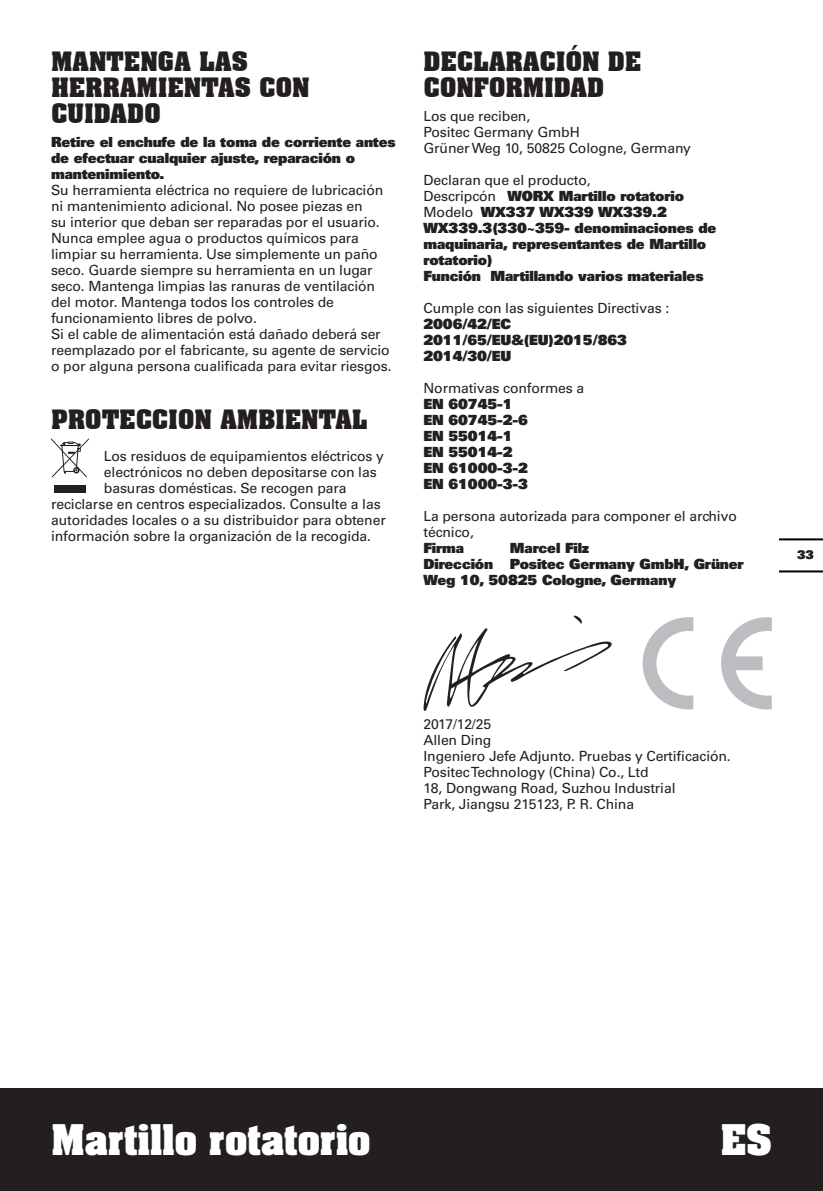
<style>
.page{position:relative;width:823px;height:1191px;background:#fff}
.page>*{position:absolute;margin:0;border:0;box-sizing:border-box;transform-origin:0 0}
.t1{font:700 36px "Aachen";color:#fff}
.t2{font:700 26px/26px "Aachen BT";letter-spacing:-.01em;color:#231f20}
.t3{font:14px/16px "Univers";letter-spacing:-.01em;color:#231f20}
.t4{font:900 14px/16px "Univers";letter-spacing:-.01em;color:#231f20}
.t5{font:900 12px "Univers";color:#231f20}
.s1{font-weight:400}
</style>
<div class="page">
<div style="left:0;top:1089px;width:822px;height:102px;background:#231f20"></div>
<hr style="left:779px;top:570px;width:43px;height:2px;background:#000">
<hr style="left:779px;top:538px;width:43px;height:2px;background:#000">
<svg style="left:51px;top:438px;width:38px;height:39px"></svg>
<div style="left:54px;top:485px;width:32px;height:8px;background:#231f20"></div>
<svg style="left:423px;top:615px;width:189px;height:96px"></svg>
<svg style="left:642px;top:617px;width:51px;height:92px"></svg>
<svg style="left:721px;top:617px;width:50px;height:92px"></svg>
<h2 class="t2" style="left:51px;top:48px;width:260px">MANTENGA LAS<br>HERRAMIENTAS CON<br>CUIDADO</h2>
<p class="t4" style="left:51px;top:135px;width:346px">Retire el enchufe de la toma de corriente antes de efectuar cualquier ajuste, reparación o mantenimiento.</p>
<p class="t3" style="left:51px;top:183px;width:342px">Su herramienta eléctrica no requiere de lubricación ni mantenimiento adicional. No posee piezas en<br>su interior que deban ser reparadas por el usuario.<br>Nunca emplee agua o productos químicos para limpiar su herramienta. Use simplemente un paño seco. Guarde siempre su herramienta en un lugar seco. Mantenga limpias las ranuras de ventilación del motor. Mantenga todos los controles de funcionamiento libres de polvo.<br>Si el cable de alimentación está dañado deberá ser reemplazado por el fabricante, su agente de servicio o por alguna persona cualificada para evitar riesgos.</p>
<h2 class="t2" style="left:51px;top:406px;width:318px">PROTECCION AMBIENTAL</h2>
<p class="t3" style="left:104px;top:449px;width:281px">Los residuos de equipamientos eléctricos y</p>
<p class="t3" style="left:104px;top:465px;width:274px">electrónicos no deben depositarse con las</p>
<p class="t3" style="left:104px;top:481px;width:244px">basuras domésticas. Se recogen para</p>
<p class="t3" style="left:51px;top:497px;width:331px">reciclarse en centros especializados. Consulte a las</p>
<p class="t3" style="left:51px;top:513px;width:336px">autoridades locales o a su distribuidor para obtener</p>
<p class="t3" style="left:51px;top:529px;width:321px">información sobre la organización de la recogida.</p>
<h2 class="t2" style="left:423px;top:48px;width:219px">DECLARACIÓN DE<br>CONFORMIDAD</h2>
<p class="t3" style="left:423px;top:109px;width:269px">Los que reciben,<br>Positec Germany GmbH<br>Grüner Weg 10, 50825 Cologne, Germany</p>
<p class="t4" style="left:423px;top:173px;width:294px"><span class="s1">Declaran que el producto,<br>Descripcón</span> WORX Martillo rotatorio<br><span class="s1">Modelo</span> WX337 WX339 WX339.2<br>WX339.3(330~359- denominaciones de maquinaria, representantes de Martillo rotatorio)<br>Función Martillando varios materiales</p>
<p class="t3" style="left:423px;top:301px;width:247px">Cumple con las siguientes Directivas :</p>
<p class="t4" style="left:423px;top:317px;width:205px">2006/42/EC<br>2011/65/EU&amp;(EU)2015/863<br>2014/30/EU</p>
<p class="t3" style="left:423px;top:381px;width:162px">Normativas conformes a</p>
<p class="t4" style="left:423px;top:397px;width:106px">EN 60745-1<br>EN 60745-2-6<br>EN 55014-1<br>EN 55014-2<br>EN 61000-3-2<br>EN 61000-3-3</p>
<p class="t3" style="left:423px;top:509px;width:315px">La persona autorizada para componer el archivo técnico,</p>
<p class="t4" style="left:423px;top:541px;width:42px">Firma</p>
<p class="t4" style="left:423px;top:541px;width:321px;text-indent:86px">Marcel Filz<br>Dirección Positec Germany GmbH, Grüner<br>Weg 10, 50825 Cologne, Germany</p>
<p class="t3" style="left:423px;top:717px;width:309px">2017/12/25<br>Allen Ding<br>Ingeniero Jefe Adjunto. Pruebas y Certificación.<br>Positec Technology (China) Co., Ltd<br>18, Dongwang Road, Suzhou Industrial<br>Park, Jiangsu 215123, P. R. China</p>
<p class="t5" style="left:796px;top:550px;width:18px">33</p>
<h1 class="t1" style="left:51px;top:1123px;width:321px">Martillo rotatorio</h1>
<h1 class="t1" style="left:720px;top:1123px;width:53px">ES</h1>
</div>
